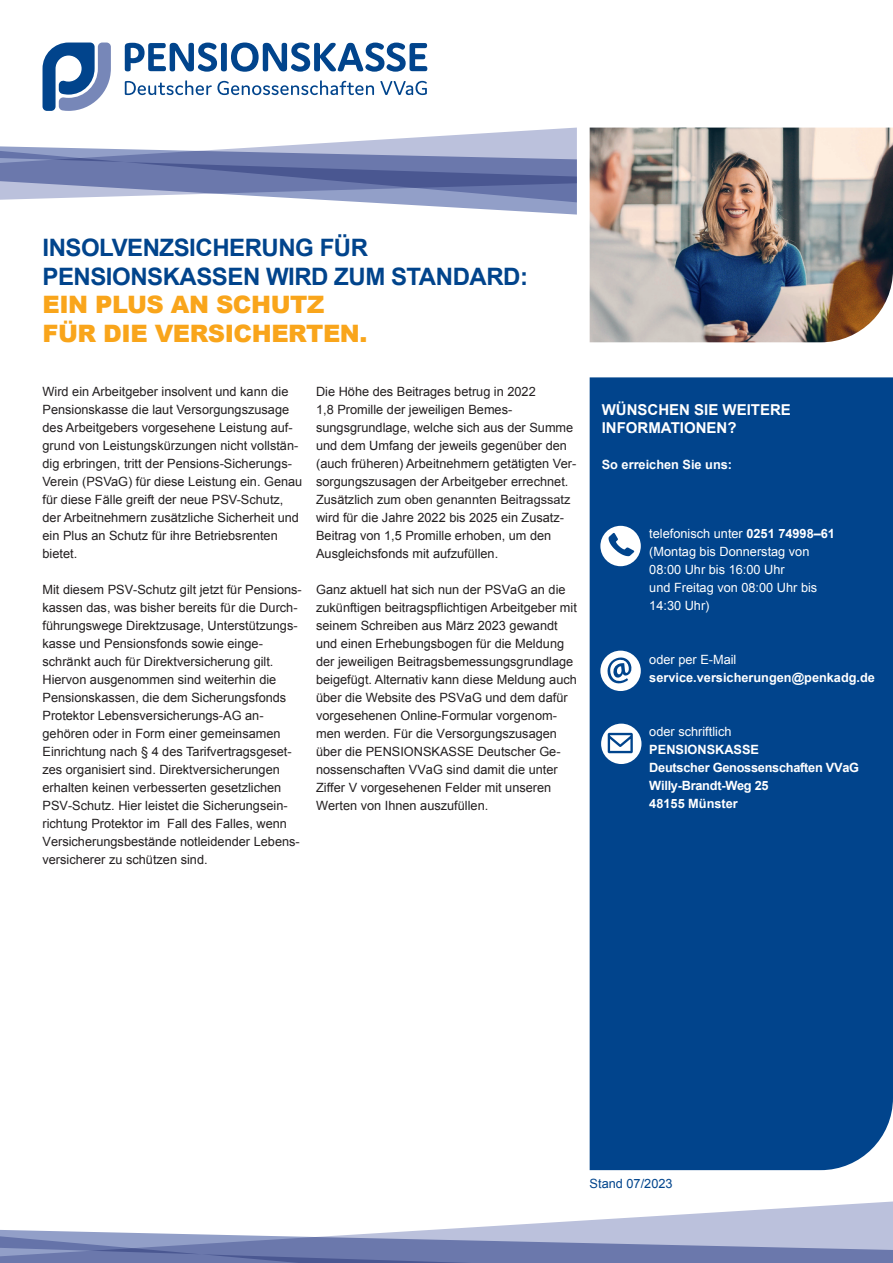
<style>
.page{position:relative;width:893px;height:1263px;background:#fff}
.page>*{position:absolute;margin:0;border:0;box-sizing:border-box;transform-origin:0 0}
.t1{font:700 24px/28.8px "Arial";letter-spacing:-.02em;color:#01448c}
.t2{font:900 24px/28.8px "Arial";letter-spacing:-.02em;color:#f9a51b}
.t3{font:700 15px/18px "Arial";color:#fff}
.t4{font:12.75px/18px "Arial";color:#231f20}
.t5{font:12.75px/18px "Arial";color:#fff}
.t6{font:700 12.75px/18px "Arial";letter-spacing:-.02em;color:#fff}
.t7{font:700 12.75px "Arial";color:#fff}
.t8{font:12.75px "Arial";color:#01448c}
.s1{font-weight:700}
</style>
<div class="page">
<div style="left:590px;top:377px;width:303px;height:793px;background:#01448c"></div>
<img style="left:590px;top:128px;width:303px;height:214px">
<div style="left:600px;top:526px;width:41px;height:40px;background:#fff;border-radius:50%"></div>
<svg style="left:609px;top:533px;width:25px;height:23px"></svg>
<div style="left:600px;top:651px;width:41px;height:40px;background:#fff;border-radius:50%"></div>
<svg style="left:604px;top:655px;width:31px;height:31px"></svg>
<div style="left:601px;top:724px;width:40px;height:40px;background:#fff;border-radius:50%"></div>
<svg style="left:608px;top:733px;width:25px;height:20px"></svg>
<svg style="left:0;top:128px;width:577px;height:87px"></svg>
<svg style="left:125px;top:43px;width:92px;height:29px"></svg>
<div style="left:221px;top:43px;width:6px;height:28px;background:#01448c;border-radius:3px"></div>
<svg style="left:231px;top:43px;width:196px;height:29px"></svg>
<svg style="left:125px;top:80px;width:249px;height:15px"></svg>
<svg style="left:380px;top:81px;width:47px;height:14px"></svg>
<svg style="left:43px;top:43px;width:68px;height:68px"></svg>
<svg style="left:431px;top:1201px;width:462px;height:29px"></svg>
<svg style="left:0;top:1230px;width:893px;height:33px;background:#8994be"></svg>
<h1 class="t1" style="left:43px;top:234px;width:487px">INSOLVENZSICHERUNG FÜR<br>PENSIONSKASSEN WIRD ZUM STANDARD:</h1>
<h1 class="t2" style="left:43px;top:290px;width:326px">EIN PLUS AN SCHUTZ<br>FÜR DIE VERSICHERTEN.</h1>
<p class="t4" style="left:43px;top:383px;width:261px">Wird ein Arbeitgeber insolvent und kann die Pensionskasse die laut Versorgungszusage des Arbeitgebers vorgesehene Leistung auf&shy;grund von Leistungskürzungen nicht vollstän&shy;dig erbringen, tritt der Pensions-Sicherungs-Verein (PSVaG) für diese Leistung ein. Genau für diese Fälle greift der neue PSV-Schutz, der Arbeitnehmern zusätzliche Sicherheit und ein Plus an Schutz für ihre Betriebsrenten bietet.</p>
<p class="t4" style="left:43px;top:581px;width:261px">Mit diesem PSV-Schutz gilt jetzt für Pensions&shy;kassen das, was bisher bereits für die Durch&shy;führungswege Direktzusage, Unterstützungs&shy;kasse und Pensionsfonds sowie einge&shy;schränkt auch für Direktversicherung gilt.<br>Hiervon ausgenommen sind weiterhin die Pensionskassen, die dem Sicherungsfonds Protektor Lebensversicherungs-AG an&shy;gehören oder in Form einer gemeinsamen Einrichtung nach § 4 des Tarifvertragsgeset&shy;zes organisiert sind. Direktversicherungen erhalten keinen verbesserten gesetzlichen PSV-Schutz. Hier leistet die Sicherungsein&shy;richtung Protektor im Fall des Falles, wenn Versicherungsbestände notleidender Lebens&shy;versicherer zu schützen sind.</p>
<p class="t4" style="left:316px;top:383px;width:262px">Die Höhe des Beitrages betrug in 2022<br>1,8 Promille der jeweiligen Bemes&shy;sungsgrundlage, welche sich aus der Summe und dem Umfang der jeweils gegenüber den (auch früheren) Arbeitnehmern getätigten Ver&shy;sorgungszusagen der Arbeitgeber errechnet.<br>Zusätzlich zum oben genannten Beitragssatz wird für die Jahre 2022 bis 2025 ein Zusatz-Beitrag von 1,5 Promille erhoben, um den Ausgleichsfonds mit aufzufüllen.</p>
<p class="t4" style="left:316px;top:581px;width:262px">Ganz aktuell hat sich nun der PSVaG an die zukünftigen beitragspflichtigen Arbeitgeber mit seinem Schreiben aus März 2023 gewandt und einen Erhebungsbogen für die Meldung der jeweiligen Beitragsbemessungsgrundlage beigefügt. Alternativ kann diese Meldung auch über die Website des PSVaG und dem dafür vorgesehenen Online-Formular vorgenom&shy;men werden. Für die Versorgungszusagen über die PENSIONSKASSE Deutscher Ge&shy;nossenschaften VVaG sind damit die unter Ziffer V vorgesehenen Felder mit unseren Werten von Ihnen auszufüllen.</p>
<p class="t3" style="left:602px;top:401px;width:191px">WÜNSCHEN SIE WEITERE<br>INFORMATIONEN?</p>
<p class="t7" style="left:602px;top:456px;width:132px">So erreichen Sie uns:</p>
<p class="t5" style="left:649px;top:525px;width:187px">telefonisch unter <span class="s1">0251 74998–61 </span>(Montag bis Donnerstag von<br>08:00 Uhr bis 16:00 Uhr<br>und Freitag von 08:00 Uhr bis<br>14:30 Uhr)</p>
<p class="t5" style="left:649px;top:651px;width:89px">oder per E-Mail</p>
<p class="t7" style="left:649px;top:668px;width:227px">service.versicherungen@penkadg.de</p>
<p class="t5" style="left:649px;top:723px;width:84px">oder schriftlich</p>
<p class="t6" style="left:649px;top:741px;width:211px">PENSIONSKASSE<br>Deutscher Genossenschaften VVaG<br>Willy-Brandt-Weg 25<br>48155 Münster</p>
<p class="t8" style="left:590px;top:1175px;width:84px">Stand 07/2023</p>
</div>
